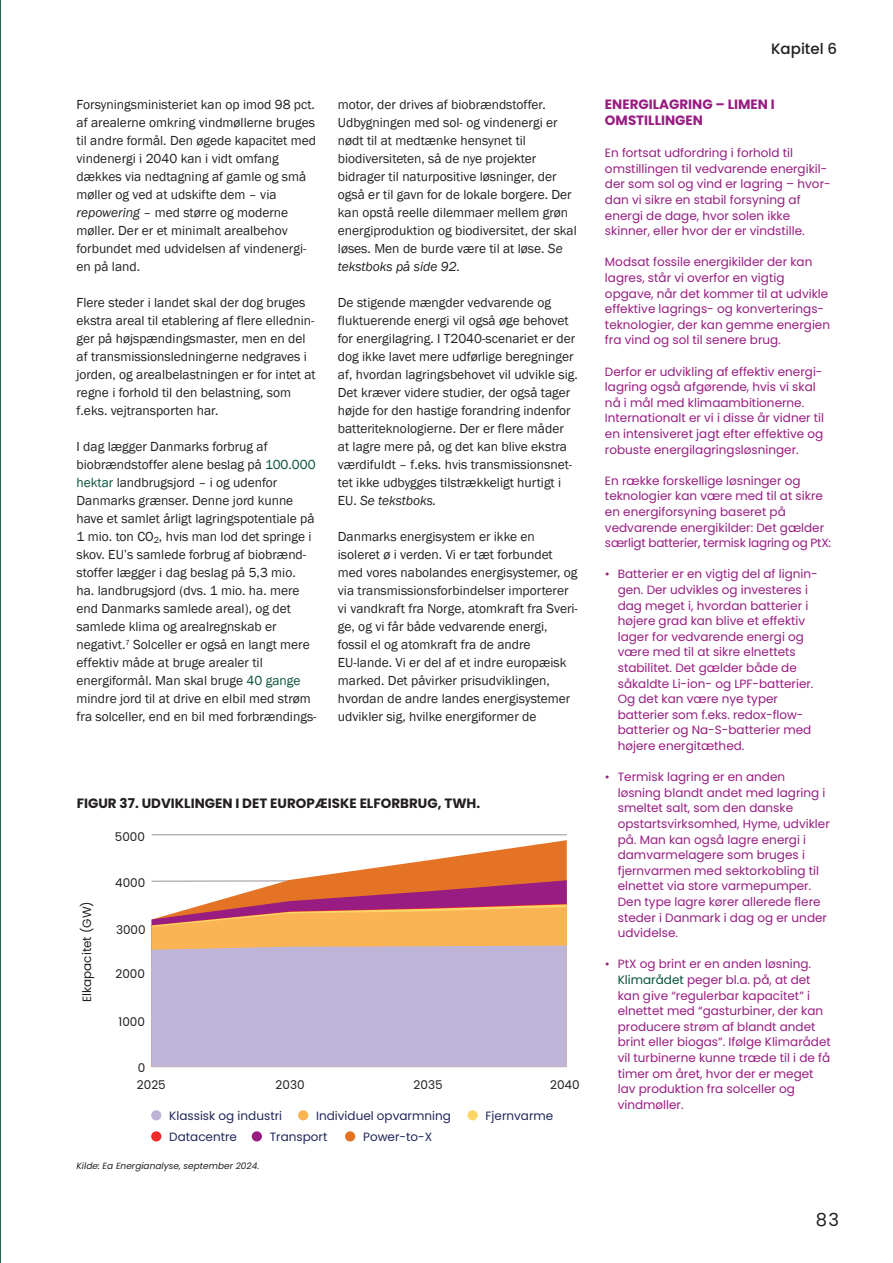
<style>
.page{position:relative;width:893px;height:1263px;background:#fff}
.page>*{position:absolute;margin:0;border:0;box-sizing:border-box;transform-origin:0 0}
.t1{font:18px "Poppins";color:#231f20}
.Tekstbokse_brød{font:500 15px "Poppins";color:#231f20}
.Brødtekst{font:13.5px/18px "Franklin Gothic";color:#231f20}
.Tekstboks_rubrik{font:700 13.5px "Poppins";color:#231f20}
.Tekstboks_rubrik-2{font:700 13.5px "Poppins";color:#981c81}
.Tekstbokse_brød-2{font:12px/15.6px "Poppins";color:#981c81}
.t2{font:12px "Poppins";color:#20275a}
.t3{font:12px "Poppins";color:#231f20}
.t4{font:italic 9px "Poppins";color:#231f20}
.s1{font-style:italic}
.s2{color:#08513d}
</style>
<div class="page">
<hr style="left:0;top:0;width:1px;height:1263px;background:#08513d">
<svg style="left:151px;top:834px;width:416px;height:233px"></svg>
<svg style="left:152px;top:840px;width:415px;height:40px"></svg>
<svg style="left:152px;top:880px;width:415px;height:24px"></svg>
<svg style="left:152px;top:907px;width:415px;height:39px;background:#f1a75a"></svg>
<div style="left:152px;top:946px;width:415px;height:121px;background:#bdb4d8"></div>
<div style="left:151px;top:1110px;width:10px;height:10px;background:#bdb4d8;border-radius:50%"></div>
<div style="left:298px;top:1110px;width:10px;height:10px;background:#fbb454;border-radius:50%"></div>
<div style="left:151px;top:1131px;width:10px;height:10px;background:#ee2a2b;border-radius:50%"></div>
<div style="left:252px;top:1131px;width:10px;height:10px;background:#981c81;border-radius:50%"></div>
<div style="left:467px;top:1110px;width:11px;height:10px;background:#f9d667;border-radius:50%"></div>
<div style="left:345px;top:1131px;width:10px;height:10px;background:#e57325;border-radius:50%"></div>
<p class="Brødtekst" style="left:77px;top:96px;width:241px">Forsyningsministeriet kan op imod 98 pct. af arealerne omkring vindmøllerne bruges til andre formål. Den øgede kapacitet med vindenergi i 2040 kan i vidt omfang dækkes via nedtagning af gamle og små møller og ved at udskifte dem – via <span class="s1">repowering</span> – med større og moderne møller. Der er et minimalt arealbehov forbundet med udvidelsen af vindenergi&shy;en på land.</p>
<p class="Brødtekst" style="left:77px;top:294px;width:241px">Flere steder i landet skal der dog bruges ekstra areal til etablering af flere ellednin&shy;ger på højspændingsmaster, men en del af transmissionsledningerne nedgraves i jorden, og arealbelastningen er for intet at regne i forhold til den belastning, som f.eks. vejtransporten har.</p>
<p class="Brødtekst" style="left:77px;top:438px;width:242px">I dag lægger Danmarks forbrug af biobrændstoffer alene beslag på <span class="s2">100.000 hektar</span> landbrugsjord – i og udenfor Danmarks grænser. Denne jord kunne have et samlet årligt lagringspotentiale på 1 mio. ton CO<sub>2</sub>, hvis man lod det springe i skov. EU’s samlede forbrug af biobrænd&shy;stoffer lægger i dag beslag på 5,3 mio. ha. landbrugsjord (dvs. 1 mio. ha. mere end Danmarks samlede areal), og det samlede klima og arealregnskab er negativt.<sup>7</sup> Solceller er også en langt mere effektiv måde at bruge arealer til energiformål. Man skal bruge <span class="s2">40 gange </span>mindre jord til at drive en elbil med strøm fra solceller, end en bil med forbrændings-</p>
<p class="Brødtekst" style="left:338px;top:96px;width:209px">motor, der drives af biobrændstoffer.</p>
<p class="Brødtekst" style="left:338px;top:114px;width:240px">Udbygningen med sol- og vindenergi er nødt til at medtænke hensynet til biodiversiteten, så de nye projekter bidrager til naturpositive løsninger, der også er til gavn for de lokale borgere. Der kan opstå reelle dilemmaer mellem grøn energiproduktion og biodiversitet, der skal løses. Men de burde være til at løse. <span class="s1">Se tekstboks på side 92.</span></p>
<p class="Brødtekst" style="left:338px;top:294px;width:241px">De stigende mængder vedvarende og fluktuerende energi vil også øge behovet for energilagring. I T2040-scenariet er der dog ikke lavet mere udførlige beregninger af, hvordan lagringsbehovet vil udvikle sig.<br>Det kræver videre studier, der også tager højde for den hastige forandring indenfor batteriteknologierne. Der er flere måder at lagre mere på, og det kan blive ekstra værdifuldt – f.eks. hvis transmissionsnet&shy;tet ikke udbygges tilstrækkeligt hurtigt i EU. <span class="s1">Se tekstboks.</span></p>
<p class="Brødtekst" style="left:338px;top:528px;width:242px">Danmarks energisystem er ikke en isoleret ø i verden. Vi er tæt forbundet med vores nabolandes energisystemer, og via transmissionsforbindelser importerer vi vandkraft fra Norge, atomkraft fra Sveri&shy;ge, og vi får både vedvarende energi, fossil el og atomkraft fra de andre EU-lande. Vi er del af et indre europæisk marked. Det påvirker prisudviklingen, hvordan de andre landes energisystemer udvikler sig, hvilke energiformer de</p>
<p class="Tekstboks_rubrik" style="left:77px;top:795px;width:405px">FIGUR 37. UDVIKLINGEN I DET EUROPÆISKE ELFORBRUG, TWH.</p>
<p class="t3" style="left:80px;top:1002px;width:103px;rotate:-90deg">Elkapacitet (GW)</p>
<p class="t3" style="left:115px;top:830px;width:32px">5000</p>
<p class="t3" style="left:115px;top:876px;width:32px">4000</p>
<p class="t3" style="left:116px;top:922px;width:31px">3000</p>
<p class="t3" style="left:115px;top:967px;width:31px">2000</p>
<p class="t3" style="left:119px;top:1015px;width:28px">1000</p>
<p class="t3" style="left:138px;top:1061px;width:9px">0</p>
<p class="t3" style="left:137px;top:1078px;width:30px">2025</p>
<p class="t3" style="left:276px;top:1078px;width:31px">2030</p>
<p class="t3" style="left:414px;top:1078px;width:31px">2035</p>
<p class="t3" style="left:550px;top:1078px;width:31px">2040</p>
<p class="t2" style="left:169px;top:1108px;width:114px">Klassisk og industri</p>
<p class="t2" style="left:316px;top:1108px;width:136px">Individuel opvarmning</p>
<p class="t2" style="left:169px;top:1129px;width:69px">Datacentre</p>
<p class="t2" style="left:270px;top:1129px;width:59px">Transport</p>
<p class="t2" style="left:363px;top:1129px;width:71px">Power-to-X</p>
<p class="t2" style="left:486px;top:1108px;width:69px">Fjernvarme</p>
<p class="t4" style="left:77px;top:1161px;width:184px">Kilde: Ea Energianalyse, september 2024.</p>
<p class="Tekstbokse_brød" style="left:771px;top:40px;width:68px">Kapitel 6</p>
<p class="Tekstboks_rubrik-2" style="left:605px;top:97px;width:171px">ENERGILAGRING – LIMEN I</p>
<p class="Tekstboks_rubrik-2" style="left:605px;top:113px;width:100px">OMSTILLINGEN</p>
<p class="Tekstbokse_brød-2" style="left:605px;top:145px;width:227px">En fortsat udfordring i forhold til omstillingen til vedvarende energikil&shy;der som sol og vind er lagring – hvor&shy;dan vi sikre en stabil forsyning af energi de dage, hvor solen ikke skinner, eller hvor der er vindstille.</p>
<p class="Tekstbokse_brød-2" style="left:605px;top:254px;width:227px">Modsat fossile energikilder der kan lagres, står vi overfor en vigtig opgave, når det kommer til at udvikle effektive lagrings- og konverterings&shy;teknologier, der kan gemme energien fra vind og sol til senere brug.</p>
<p class="Tekstbokse_brød-2" style="left:605px;top:364px;width:221px">Derfor er udvikling af effektiv energi&shy;lagring også afgørende, hvis vi skal nå i mål med klimaambitionerne.<br>Internationalt er vi i disse år vidner til en intensiveret jagt efter effektive og robuste energilagringsløsninger.</p>
<p class="Tekstbokse_brød-2" style="left:605px;top:473px;width:228px">En række forskellige løsninger og teknologier kan være med til at sikre en energiforsyning baseret på vedvarende energikilder: Det gælder særligt batterier, termisk lagring og PtX:</p>
<p class="Tekstbokse_brød-2" style="left:618px;top:566px;width:201px;text-indent:-13px">• Batterier er en vigtig del af lignin&shy;gen. Der udvikles og investeres i dag meget i, hvordan batterier i højere grad kan blive et effektiv lager for vedvarende energi og være med til at sikre elnettets stabilitet. Det gælder både de såkaldte Li-ion- og LPF-batterier.<br>Og det kan være nye typer batterier som f.eks. redox-flow&shy;batterier og Na-S-batterier med højere energitæthed.</p>
<p class="Tekstbokse_brød-2" style="left:618px;top:769px;width:214px;text-indent:-13px">• Termisk lagring er en anden løsning blandt andet med lagring i smeltet salt, som den danske opstartsvirksomhed, Hyme, udvikler på. Man kan også lagre energi i damvarmelagere som bruges i fjernvarmen med sektorkobling til elnettet via store varmepumper.<br>Den type lagre kører allerede flere steder i Danmark i dag og er under udvidelse.</p>
<p class="Tekstbokse_brød-2" style="left:618px;top:956px;width:215px;text-indent:-13px">• PtX og brint er en anden løsning.<br><span class="s2">Klimarådet</span> peger bl.a. på, at det kan give “regulerbar kapacitet” i elnettet med “gasturbiner, der kan producere strøm af blandt andet brint eller biogas”. Ifølge Klimarådet vil turbinerne kunne træde til i de få timer om året, hvor der er meget lav produktion fra solceller og vindmøller.</p>
<h1 class="t1" style="left:816px;top:1209px;width:25px">83</h1>
</div>
